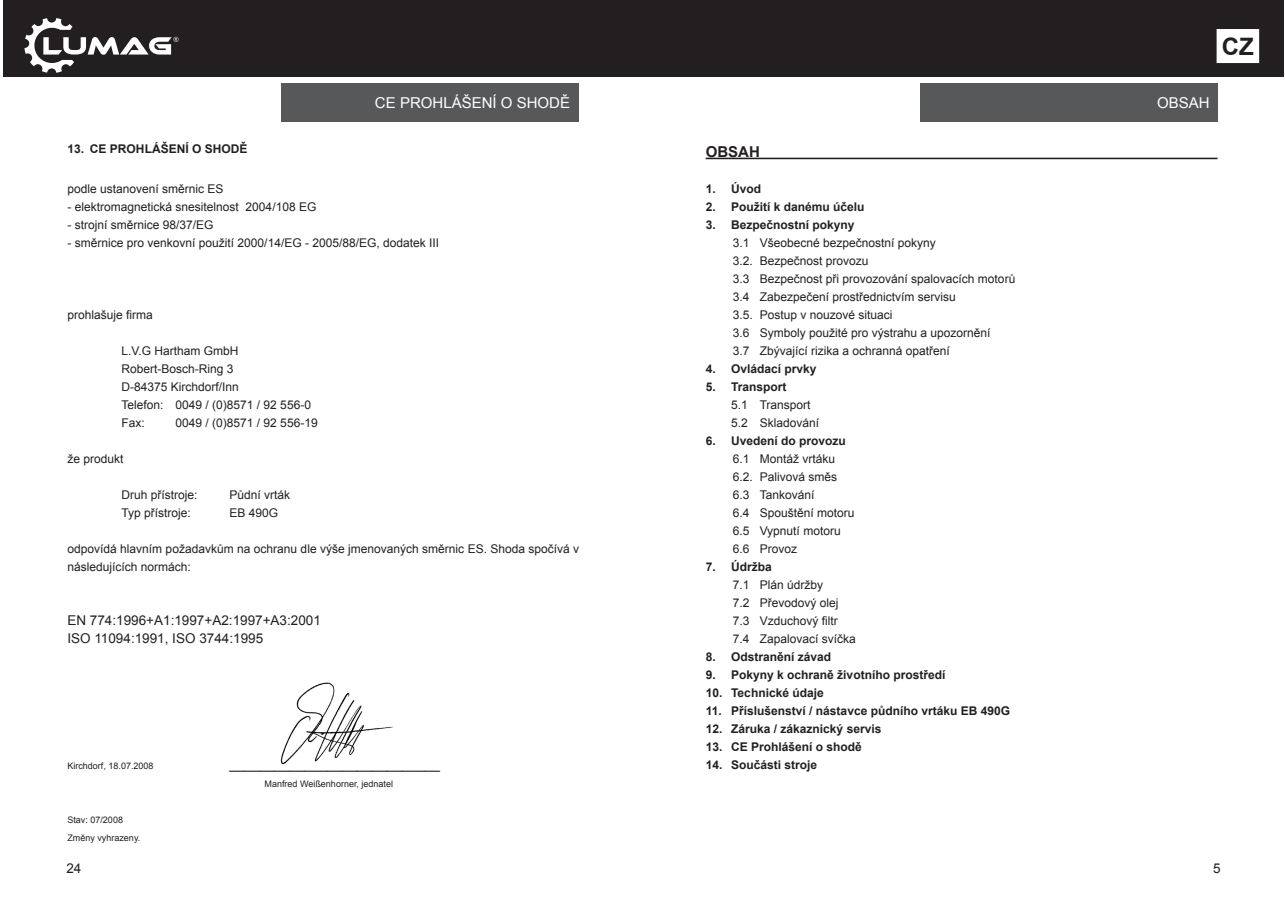
<style>
.page{position:relative;width:1285px;height:919px;background:#fff}
.page>*{position:absolute;margin:0;border:0;box-sizing:border-box;transform-origin:0 0}
.t1{font:700 24px "Arial";color:#231f20}
.t2{font:15px "Arial";color:#fff}
.t3{font:700 15px "Arial";color:#231f20}
.t4{font:13.5px/18px "Arial";color:#231f20}
.t5{font:12px/18px "Arial";color:#231f20}
.t6{font:700 12px "Arial";color:#231f20}
.t7{font:9px/18px "Arial";color:#231f20}
</style>
<div class="page">
<div style="left:920px;top:83px;width:297px;height:39px;background:#57585a"></div>
<hr style="left:705px;top:158px;width:512px;height:1px;background:#231f20">
<div style="left:3px;top:0;width:1280px;height:77px;background:#231f20"></div>
<img style="left:280px;top:682px;width:113px;height:83px">
<svg style="left:24px;top:18px;width:154px;height:55px"></svg>
<div style="left:281px;top:83px;width:297px;height:39px;background:#57585a"></div>
<div style="left:1216px;top:30px;width:42px;height:32px;background:#fff"></div>
<div style="left:1216px;top:29px;width:42px;height:34px;border:2px solid #fff"></div>
<p class="t2" style="left:375px;top:93px;width:197px">CE PROHLÁŠENÍ O SHODĚ</p>
<p class="t6" style="left:67px;top:141px;width:181px">13. CE PROHLÁŠENÍ O SHODĚ</p>
<p class="t5" style="left:67px;top:180px;width:158px">podle ustanovení směrnic ES</p>
<p class="t5" style="left:67px;top:198px;width:250px">- elektromagnetická snesitelnost 2004/108 EG</p>
<p class="t5" style="left:67px;top:216px;width:148px">- strojní směrnice 98/37/EG</p>
<p class="t5" style="left:67px;top:234px;width:373px">- směrnice pro venkovní použití 2000/14/EG - 2005/88/EG, dodatek III</p>
<p class="t5" style="left:67px;top:306px;width:87px">prohlašuje firma</p>
<p class="t5" style="left:121px;top:342px;width:191px">L.V.G Hartham GmbH<br>Robert-Bosch-Ring 3<br>D-84375 Kirchdorf/Inn<br>Telefon: 0049 / (0)8571 / 92 556-0<br>Fax:</p>
<p class="t5" style="left:175px;top:414px;width:144px">0049 / (0)8571 / 92 556-19</p>
<p class="t5" style="left:67px;top:450px;width:58px">že produkt</p>
<p class="t5" style="left:121px;top:486px;width:78px">Druh přístroje:</p>
<p class="t5" style="left:229px;top:486px;width:62px">Půdní vrták</p>
<p class="t5" style="left:121px;top:504px;width:71px">Typ přístroje:</p>
<p class="t5" style="left:229px;top:504px;width:50px">EB 490G</p>
<p class="t5" style="left:67px;top:540px;width:513px">odpovídá hlavním požadavkům na ochranu dle výše jmenovaných směrnic ES. Shoda spočívá v následujících normách:</p>
<p class="t4" style="left:67px;top:611px;width:255px">EN 774:1996+A1:1997+A2:1997+A3:2001<br>ISO 11094:1991, ISO 3744:1995</p>
<p class="t7" style="left:67px;top:757px;width:88px">Kirchdorf, 18.07.2008</p>
<p class="t7" style="left:67px;top:811px;width:74px">Stav: 07/2008<br>Změny vyhrazeny.</p>
<p class="t4" style="left:66px;top:859px;width:17px">24</p>
<p class="t4" style="left:229px;top:755px;width:212px">____________________________</p>
<p class="t7" style="left:264px;top:775px;width:130px">Manfred Weißenhorner, jednatel</p>
<p class="t3" style="left:705px;top:142px;width:56px">OBSAH</p>
<p class="t6" style="left:705px;top:181px;width:57px">1. Úvod</p>
<p class="t6" style="left:705px;top:199px;width:160px">2. Použití k danému účelu</p>
<p class="t6" style="left:705px;top:217px;width:150px">3. Bezpečnostní pokyny</p>
<p class="t5" style="left:732px;top:234px;width:284px">3.1 Všeobecné bezpečnostní pokyny<br>3.2. Bezpečnost provozu<br>3.3 Bezpečnost při provozování spalovacích motorů 3.4 Zabezpečení prostřednictvím servisu<br>3.5. Postup v nouzové situaci<br>3.6 Symboly použité pro výstrahu a upozornění<br>3.7 Zbývající rizika a ochranná opatření</p>
<p class="t6" style="left:705px;top:361px;width:112px">4. Ovládací prvky</p>
<p class="t6" style="left:705px;top:379px;width:82px">5. Transport</p>
<p class="t5" style="left:731px;top:396px;width:89px">5.1 Transport<br>5.2 Skladování</p>
<p class="t6" style="left:705px;top:433px;width:142px">6. Uvedení do provozu</p>
<p class="t5" style="left:732px;top:450px;width:123px">6.1 Montáž vrtáku<br>6.2. Palivová směs<br>6.3 Tankování<br>6.4 Spouštění motoru<br>6.5 Vypnutí motoru<br>6.6 Provoz</p>
<p class="t6" style="left:705px;top:559px;width:68px">7. Údržba</p>
<p class="t5" style="left:732px;top:576px;width:125px">7.1 Plán údržby<br>7.2 Převodový olej<br>7.3 Vzduchový filtr<br>7.4 Zapalovací svíčka</p>
<p class="t6" style="left:705px;top:649px;width:127px">8. Odstranění závad</p>
<p class="t6" style="left:705px;top:667px;width:241px">9. Pokyny k ochraně životního prostředí</p>
<p class="t6" style="left:705px;top:685px;width:119px">10. Technické údaje</p>
<p class="t6" style="left:705px;top:703px;width:306px">11. Příslušenství / nástavce půdního vrtáku EB 490G</p>
<p class="t6" style="left:705px;top:721px;width:177px">12. Záruka / zákaznický servis</p>
<p class="t6" style="left:705px;top:739px;width:158px">13. CE Prohlášení o shodě</p>
<p class="t6" style="left:705px;top:757px;width:113px">14. Součásti stroje</p>
<h1 class="t1" style="left:1221px;top:30px;width:33px">CZ</h1>
<h1 class="t1" style="left:1228px;top:30px;width:19px">D</h1>
<p class="t2" style="left:1156px;top:93px;width:54px">OBSAH</p>
<p class="t4" style="left:1212px;top:859px;width:9px">5</p>
</div>
